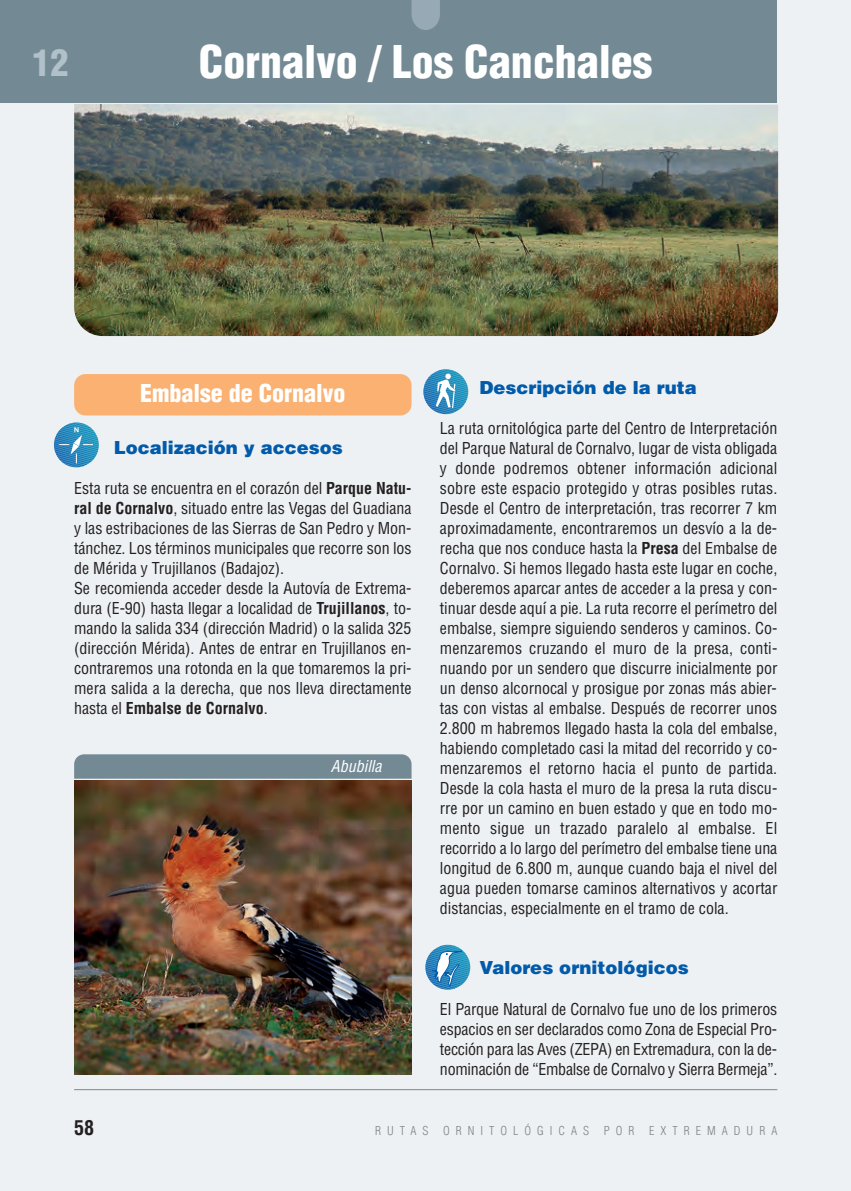
<style>
.page{position:relative;width:851px;height:1191px;background:#fff}
.page>*{position:absolute;margin:0;border:0;box-sizing:border-box;transform-origin:0 0}
.t1{font:900 condensed 44px "Helvetica";color:#fff}
.t2{font:900 condensed 36px "Helvetica";color:#b1c0c9}
.t3{font:900 condensed 24px "Helvetica";color:#fff}
.t4{font:700 condensed 20px "Helvetica";color:#231f20}
.t5{font:900 18px "Helvetica";color:#015aaa}
.t6{font:condensed 16px/20px "Helvetica";color:#231f20;text-align:justify}
.t7{font:italic condensed 16px "Helvetica";color:#fff}
.t8{font:300 condensed 12px "Helvetica LT";letter-spacing:.5em;color:#808285}
.s1{font-weight:700}
</style>
<div class="page">
<div style="left:0;top:0;width:851px;height:1190px;background:#edf1f3"></div>
<img style="left:74px;top:104px;width:704px;height:203px">
<img style="left:74px;top:307px;width:704px;height:29px">
<div style="left:0;top:0;width:777px;height:102px;background:#738a95"></div>
<svg style="left:411px;top:0;width:29px;height:30px"></svg>
<hr style="left:74px;top:1088px;width:703px;height:1px;background:#738a95">
<div style="left:74px;top:374px;width:337px;height:41px;background:#fab171;border-radius:11px"></div>
<img style="left:74px;top:780px;width:337px;height:294px">
<div style="left:74px;top:754px;width:337px;height:24px;background:#738a95"></div>
<svg style="left:54px;top:422px;width:45px;height:45px"></svg>
<svg style="left:423px;top:369px;width:45px;height:45px"></svg>
<svg style="left:425px;top:944px;width:45px;height:45px"></svg>
<h2 class="t2" style="left:32px;top:49px;width:38px">12</h2>
<h1 class="t1" style="left:199px;top:45px;width:455px">Cornalvo / Los Canchales</h1>
<h3 class="t3" style="left:140px;top:384px;width:207px">Embalse de Cornalvo</h3>
<p class="t5" style="left:114px;top:441px;width:231px">Localización y accesos</p>
<p class="t6" style="left:74px;top:479px;width:339px;text-align:left">Esta ruta se encuentra en el corazón del <span class="s1">Parque Natu&shy;ral de Cornalvo</span>, situado entre las Vegas del Guadiana y las estribaciones de las Sierras de San Pedro y Mon&shy;tánchez. Los términos municipales que recorre son los de Mérida y Trujillanos (Badajoz).<br>Se recomienda acceder desde la Autovía de Extrema&shy;dura (E-90) hasta llegar a localidad de <span class="s1">Trujillanos</span>, to&shy;mando la salida 334 (dirección Madrid) o la salida 325 (dirección Mérida). Antes de entrar en Trujillanos en&shy;contraremos una rotonda en la que tomaremos la pri&shy;mera salida a la derecha, que nos lleva directamente hasta el <span class="s1">Embalse de Cornalvo</span>.</p>
<p class="t7" style="left:331px;top:759px;width:55px">Abubilla</p>
<p class="t5" style="left:479px;top:381px;width:219px">Descripción de la ruta</p>
<p class="t6" style="left:440px;top:419px;width:339px">La ruta ornitológica parte del Centro de Interpretación del Parque Natural de Cornalvo, lugar de vista obligada y donde podremos obtener información adicional sobre este espacio protegido y otras posibles rutas.<br>Desde el Centro de interpretación, tras recorrer 7 km aproximadamente, encontraremos un desvío a la de&shy;recha que nos conduce hasta la <span class="s1">Presa</span> del Embalse de Cornalvo. Si hemos llegado hasta este lugar en coche, deberemos aparcar antes de acceder a la presa y con&shy;tinuar desde aquí a pie. La ruta recorre el perímetro del embalse, siempre siguiendo senderos y caminos. Co&shy;menzaremos cruzando el muro de la presa, conti&shy;nuando por un sendero que discurre inicialmente por un denso alcornocal y prosigue por zonas más abier&shy;tas con vistas al embalse. Después de recorrer unos 2.800 m habremos llegado hasta la cola del embalse, habiendo completado casi la mitad del recorrido y co&shy;menzaremos el retorno hacia el punto de partida.<br>Desde la cola hasta el muro de la presa la ruta discu&shy;rre por un camino en buen estado y que en todo mo&shy;mento sigue un trazado paralelo al embalse. El recorrido a lo largo del perímetro del embalse tiene una longitud de 6.800 m, aunque cuando baja el nivel del agua pueden tomarse caminos alternativos y acortar distancias, especialmente en el tramo de cola.</p>
<p class="t5" style="left:479px;top:961px;width:211px">Valores ornitológicos</p>
<p class="t6" style="left:440px;top:999px;width:339px">El Parque Natural de Cornalvo fue uno de los primeros espacios en ser declarados como Zona de Especial Pro&shy;tección para las Aves (ZEPA) en Extremadura, con la de&shy;nominación de “Embalse de Cornalvo y Sierra Bermeja”.</p>
<p class="t4" style="left:74px;top:1119px;width:21px">58</p>
<p class="t8" style="left:375px;top:1125px;width:404px">RUTAS ORNITOLÓGICAS POR EXTREMADURA</p>
</div>
